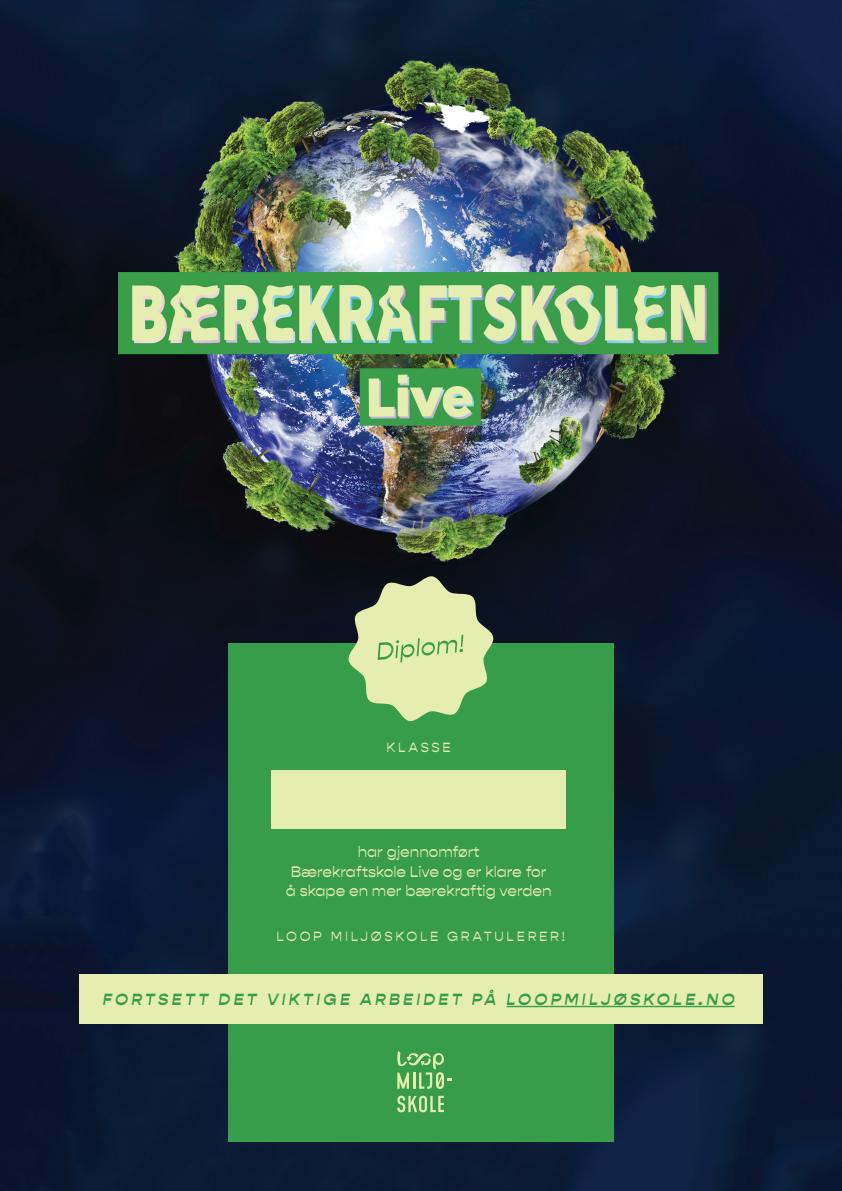
<style>
.page{position:relative;width:842px;height:1191px;background:#fff}
.page>*{position:absolute;margin:0;border:0;box-sizing:border-box;transform-origin:0 0}
.t1{font:italic 700 16.4px "Gopher Display";letter-spacing:.2em;color:#379d4a}
.t2{font:15.4px/19.3px "Gopher Display";color:#e6edb1;text-align:center}
.t3{font:13.5px "Gopher Display";letter-spacing:.2em;color:#e6edb1}
</style>
<div class="page">
<img style="left:0;top:0;width:842px;height:1191px">
<div style="left:228px;top:643px;width:385px;height:499px;background:#379d4a"></div>
<div style="left:79px;top:974px;width:684px;height:49px;background:#e6edb1"></div>
<hr style="left:507px;top:1005px;width:228px;height:2px;background:#379d4a">
<div style="left:271px;top:770px;width:295px;height:59px;background:#e6edb1"></div>
<svg style="left:347px;top:575px;width:147px;height:147px"></svg>
<svg style="left:397px;top:1095px;width:47px;height:17px"></svg>
<svg style="left:397px;top:1051px;width:54px;height:37px"></svg>
<p class="t3" style="left:387px;top:739px;width:66px">KLASSE</p>
<p class="t2" style="left:286px;top:842px;width:267px">har gjennomført<br>Bærekraftskole Live og er klare for å skape en mer bærekraftig verden</p>
<p class="t3" style="left:277px;top:928px;width:290px">LOOP MILJØSKOLE GRATULERER!</p>
<p class="t1" style="left:103px;top:989px;width:633px">FORTSETT DET VIKTIGE ARBEIDET PÅ LOOPMILJØSKOLE.NO</p>
</div>
